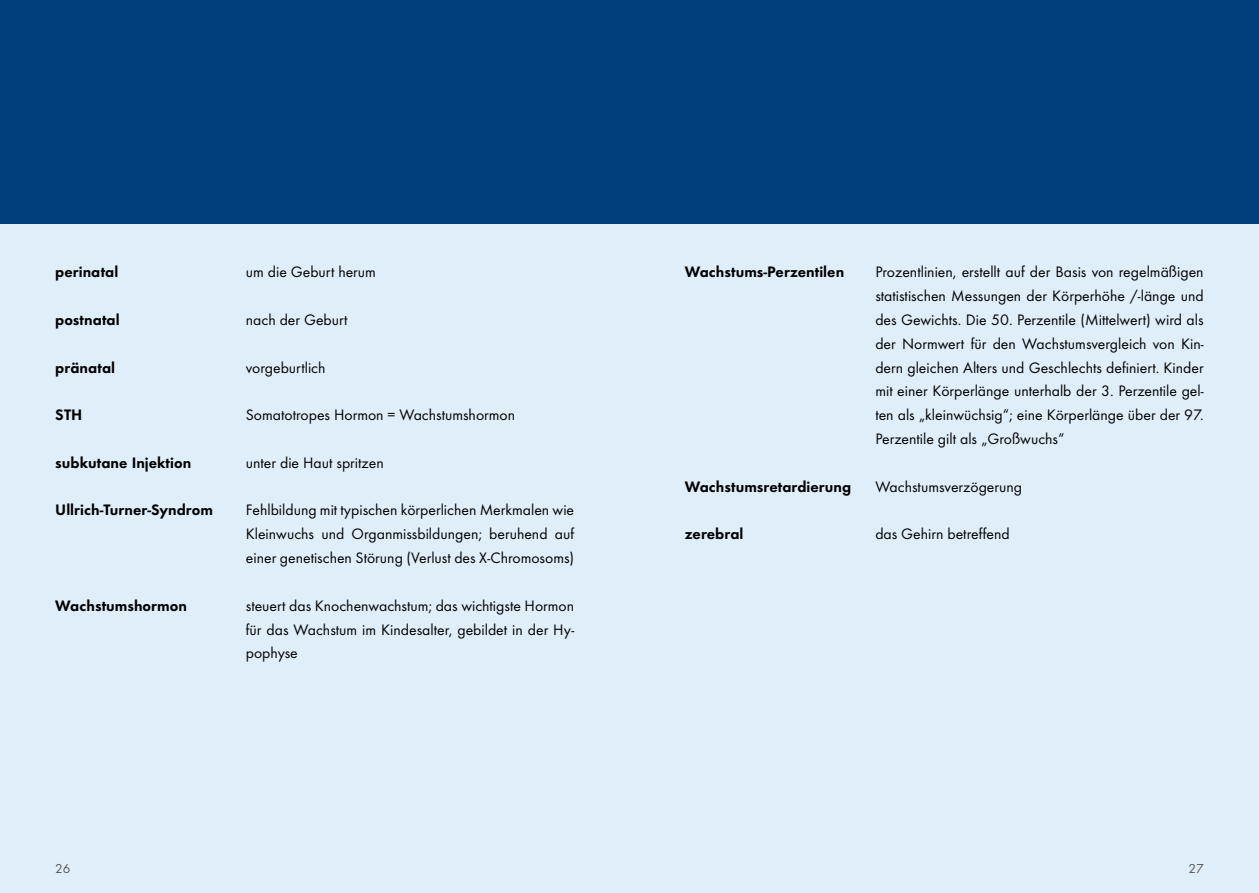
<style>
.page{position:relative;width:1259px;height:893px;background:#e0eefa}
.page>*{position:absolute;margin:0;border:0;box-sizing:border-box;transform-origin:0 0}
.t1{font:15.75px/23.9px "Futura EF";color:#000;text-align:justify}
.t2{font:800 15.75px "Futura EF";color:#000}
.t3{font:13.5px "Futura EF";color:#575756}
</style>
<div class="page">
<div style="left:0;top:0;width:1259px;height:223px;background:#003e7b"></div>
<p class="t2" style="left:55px;top:263px;width:64px">perinatal</p>
<p class="t1" style="left:246px;top:260px;width:132px">um die Geburt herum</p>
<p class="t2" style="left:55px;top:310px;width:66px">postnatal</p>
<p class="t1" style="left:246px;top:308px;width:103px">nach der Geburt</p>
<p class="t2" style="left:55px;top:358px;width:61px">pränatal</p>
<p class="t1" style="left:246px;top:355px;width:81px">vorgeburtlich</p>
<p class="t2" style="left:55px;top:405px;width:29px">STH</p>
<p class="t1" style="left:246px;top:403px;width:271px">Somatotropes Hormon = Wachstumshormon</p>
<p class="t2" style="left:55px;top:453px;width:137px">subkutane Injektion</p>
<p class="t1" style="left:246px;top:451px;width:139px">unter die Haut spritzen</p>
<p class="t2" style="left:55px;top:501px;width:159px">Ullrich-Turner-Syndrom</p>
<p class="t1" style="left:246px;top:498px;width:330px">Fehlbildung mit typischen körperlichen Merkmalen wie Kleinwuchs und Organmissbildungen; beruhend auf einer genetischen Störung (Verlust des X-Chromosoms)</p>
<p class="t2" style="left:55px;top:596px;width:133px">Wachstumshormon</p>
<p class="t1" style="left:246px;top:594px;width:330px">steuert das Knochenwachstum; das wichtigste Hormon für das Wachstum im Kindesalter, gebildet in der Hy&shy;pophyse</p>
<p class="t2" style="left:685px;top:263px;width:161px">Wachstums-Perzentilen</p>
<p class="t1" style="left:875px;top:260px;width:330px">Prozentlinien, erstellt auf der Basis von regelmäßigen statistischen Messungen der Körperhöhe /-länge und des Gewichts. Die 50. Perzentile (Mittelwert) wird als der Normwert für den Wachstumsvergleich von Kin&shy;dern gleichen Alters und Geschlechts definiert. Kinder mit einer Körperlänge unterhalb der 3. Perzentile gel&shy;ten als „kleinwüchsig“; eine Körperlänge über der 97.<br>Perzentile gilt als „Großwuchs“</p>
<p class="t2" style="left:685px;top:477px;width:168px">Wachstumsretardierung</p>
<p class="t1" style="left:875px;top:475px;width:148px">Wachstumsverzögerung</p>
<p class="t2" style="left:685px;top:525px;width:60px">zerebral</p>
<p class="t1" style="left:875px;top:522px;width:136px">das Gehirn betreffend</p>
<p class="t3" style="left:55px;top:860px;width:17px">26</p>
<p class="t3" style="left:1188px;top:860px;width:17px">27</p>
</div>
